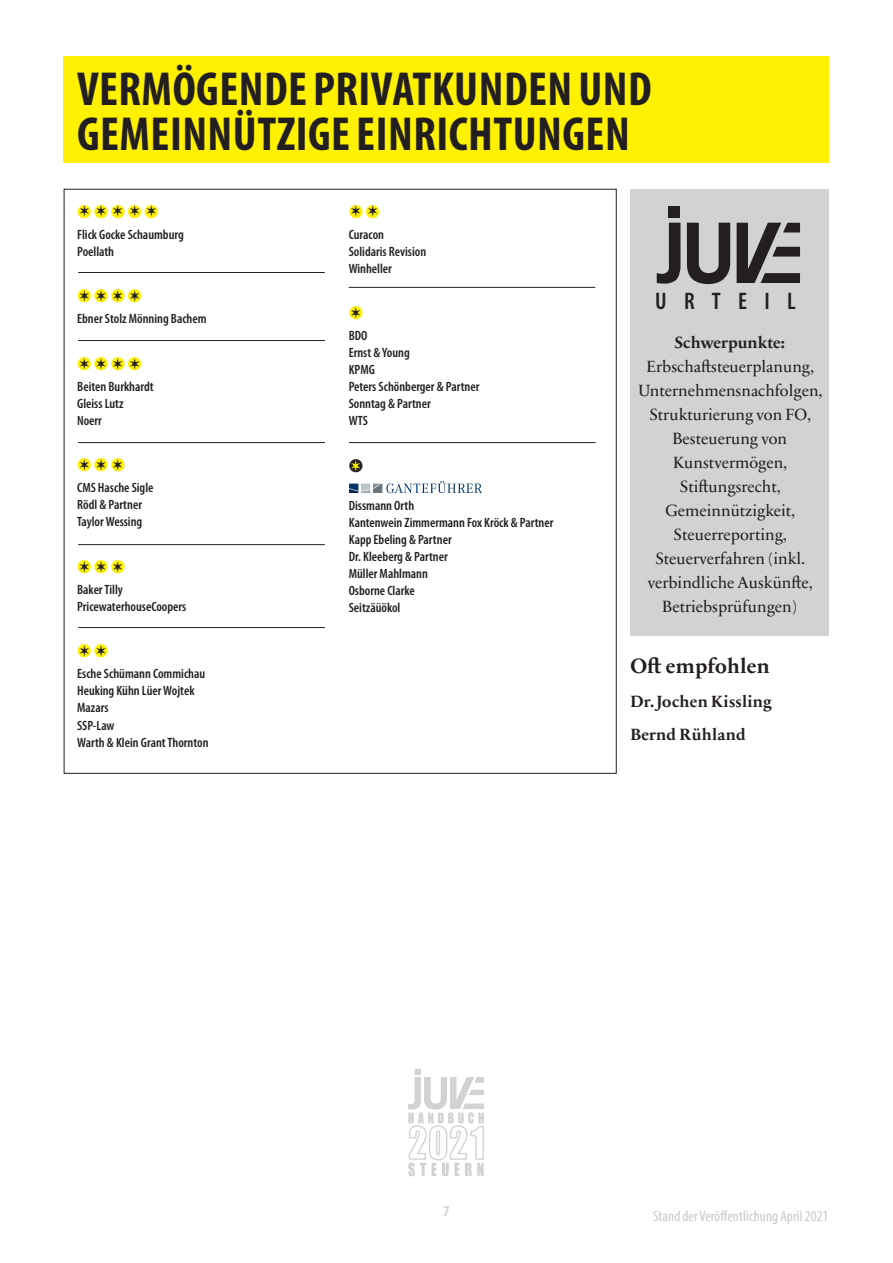
<style>
.page{position:relative;width:893px;height:1263px;background:#fff}
.page>*{position:absolute;margin:0;border:0;box-sizing:border-box;transform-origin:0 0}
.t1{font:700 condensed 48px/45px "Myriad Pro";letter-spacing:.01em;color:#231f20}
.t2{font:600 condensed 24px "Myriad Pro";letter-spacing:.72em;color:#231f20}
.t3{font:700 21px "Sabon Next LT Pro";letter-spacing:.01em;color:#231f20}
.t4{font:18.3px "Zapf Dingbats ITC";color:#fff101}
.t5{font:16.5px/24px "Sabon Next LT Pro";color:#231f20;text-align:center}
.t6{font:700 16.5px/33.2px "Sabon Next LT Pro";letter-spacing:.01em;color:#231f20}
.t7{font:condensed 15px "Myriad Pro";letter-spacing:.01em;color:#c7c8ca}
.t8{font:700 condensed 15px "Myriad Pro";color:#d1d2d4}
.t9{font:600 condensed 13.5px/17px "Myriad Pro";color:#231f20}
.s1{color:#231f20}
</style>
<div class="page">
<svg style="left:408px;top:1069px;width:76px;height:107px"></svg>
<div style="left:64px;top:56px;width:765px;height:107px;background:#fff101"></div>
<div style="left:630px;top:189px;width:199px;height:160px;background:#d1d2d4"></div>
<div style="left:630px;top:335px;width:199px;height:301px;background:#d1d2d4"></div>
<div style="left:669px;top:207px;width:11px;height:11px;background:#231f20"></div>
<svg style="left:657px;top:223px;width:23px;height:61px"></svg>
<svg style="left:687px;top:223px;width:43px;height:61px"></svg>
<svg style="left:737px;top:223px;width:63px;height:60px"></svg>
<hr style="left:78px;top:272px;width:247px;height:1px;background:#231f20">
<hr style="left:349px;top:287px;width:246px;height:1px;background:#231f20">
<hr style="left:78px;top:340px;width:247px;height:1px;background:#231f20">
<hr style="left:78px;top:442px;width:247px;height:1px;background:#231f20">
<hr style="left:349px;top:442px;width:247px;height:1px;background:#231f20">
<hr style="left:78px;top:544px;width:247px;height:1px;background:#231f20">
<hr style="left:78px;top:627px;width:247px;height:1px;background:#231f20">
<svg style="left:349px;top:481px;width:133px;height:12px"></svg>
<h1 class="t1" style="left:77px;top:65px;width:576px">VERMÖGENDE PRIVATKUNDEN UND<br>GEMEINNÜTZIGE EINRICHTUNGEN</h1>
<h3 class="t4" style="left:77px;top:203px;width:83px">●<span class="s1">✶</span> ●<span class="s1">✶</span> ●<span class="s1">✶</span> ●<span class="s1">✶</span> ●<span class="s1">✶</span></h3>
<p class="t9" style="left:77px;top:226px;width:108px">Flick Gocke Schaumburg<br>Poellath</p>
<h3 class="t4" style="left:77px;top:287px;width:66px">●<span class="s1">✶</span> ●<span class="s1">✶</span> ●<span class="s1">✶</span> ●<span class="s1">✶</span></h3>
<p class="t9" style="left:77px;top:311px;width:131px">Ebner Stolz Mönning Bachem</p>
<h3 class="t4" style="left:77px;top:355px;width:66px">●<span class="s1">✶</span> ●<span class="s1">✶</span> ●<span class="s1">✶</span> ●<span class="s1">✶</span></h3>
<p class="t9" style="left:77px;top:378px;width:78px">Beiten Burkhardt<br>Gleiss Lutz<br>Noerr</p>
<h3 class="t4" style="left:77px;top:456px;width:50px">●<span class="s1">✶</span> ●<span class="s1">✶</span> ●<span class="s1">✶</span></h3>
<p class="t9" style="left:77px;top:480px;width:78px">CMS Hasche Sigle<br>Rödl &amp; Partner<br>Taylor Wessing</p>
<h3 class="t4" style="left:77px;top:558px;width:50px">●<span class="s1">✶</span> ●<span class="s1">✶</span> ●<span class="s1">✶</span></h3>
<p class="t9" style="left:77px;top:581px;width:111px">Baker Tilly<br>PricewaterhouseCoopers</p>
<h3 class="t4" style="left:77px;top:642px;width:33px">●<span class="s1">✶</span> ●<span class="s1">✶</span></h3>
<p class="t9" style="left:77px;top:666px;width:133px">Esche Schümann Commichau<br>Heuking Kühn Lüer Wojtek<br>Mazars<br>SSP-Law<br>Warth &amp; Klein Grant Thornton</p>
<h3 class="t4" style="left:349px;top:203px;width:33px">●<span class="s1">✶</span> ●<span class="s1">✶</span></h3>
<p class="t9" style="left:349px;top:226px;width:79px">Curacon<br>Solidaris Revision<br>Winheller</p>
<p class="t9" style="left:349px;top:328px;width:132px">BDO<br>Ernst &amp; Young<br>KPMG<br>Peters Schönberger &amp; Partner<br>Sonntag &amp; Partner<br>WTS</p>
<p class="t9" style="left:349px;top:497px;width:206px">Dissmann Orth<br>Kantenwein Zimmermann Fox Kröck &amp; Partner<br>Kapp Ebeling &amp; Partner<br>Dr. Kleeberg &amp; Partner<br>Müller Mahlmann<br>Osborne Clarke<br>Seitzäüökol</p>
<h2 class="t2" style="left:655px;top:288px;width:142px">URTEIL</h2>
<p class="t6" style="left:675px;top:325px;width:112px">Schwerpunkte:</p>
<p class="t5" style="left:638px;top:354px;width:186px">Erbschaftsteuerplanung,<br>Unternehmensnachfolgen,<br>Strukturierung von FO,<br>Besteuerung von<br>Kunstvermögen,<br>Stiftungsrecht,<br>Gemeinnützigkeit,<br>Steuerreporting,<br>Steuerverfahren (inkl. verbindliche Auskünfte,<br>Betriebsprüfungen)</p>
<h3 class="t3" style="left:630px;top:649px;width:141px">Oft empfohlen</h3>
<p class="t6" style="left:630px;top:684px;width:143px">Dr. Jochen Kissling<br>Bernd Rühland</p>
<p class="t8" style="left:443px;top:1201px;width:8px">7</p>
<p class="t7" style="left:653px;top:1207px;width:177px">Stand der Veröffentlichung April 2021</p>
</div>
